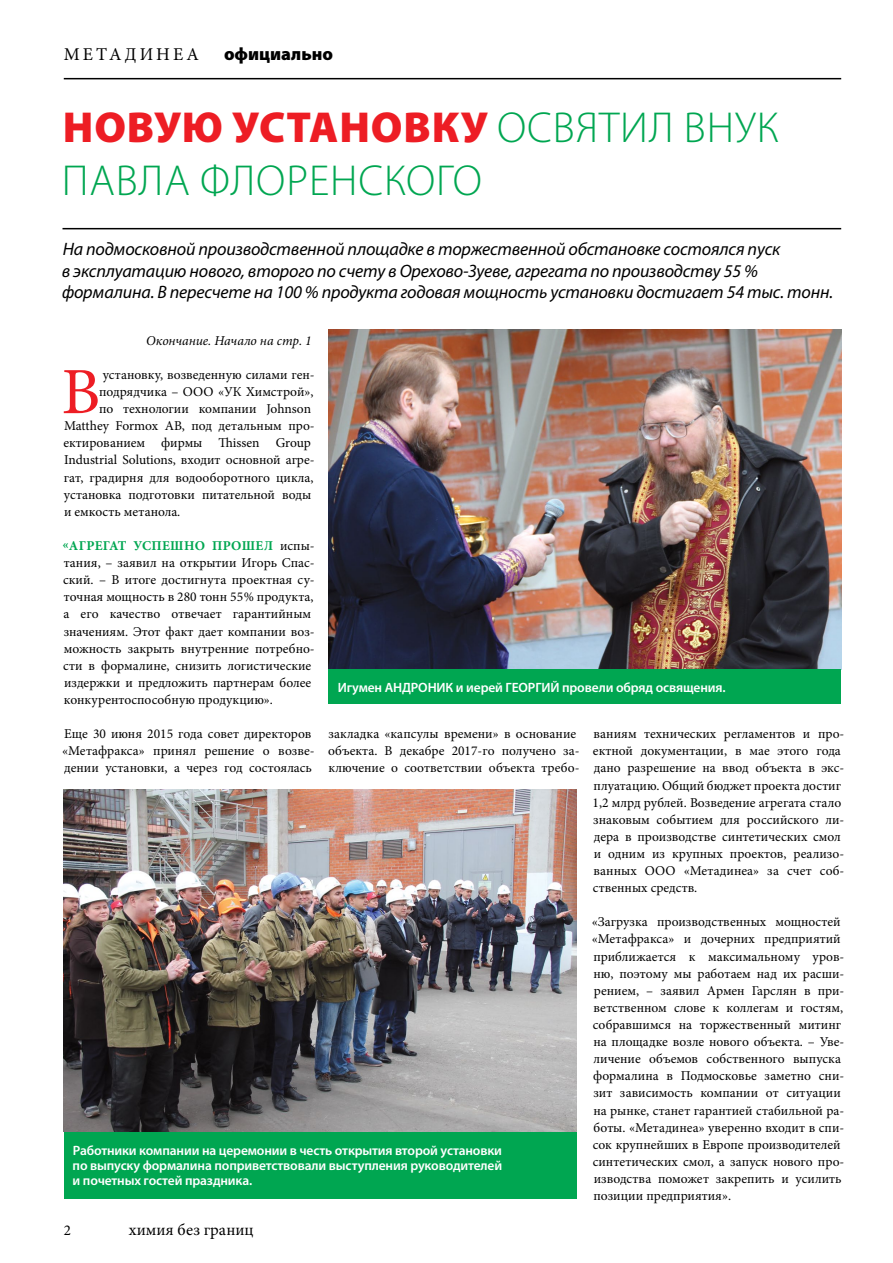
<style>
.page{position:relative;width:893px;height:1263px;background:#fff}
.page>*{position:absolute;margin:0;border:0;box-sizing:border-box;transform-origin:0 0}
.t1{font:66.15px "Minion Pro";color:#ed1d24}
.t2{font:300 43.5px/52.2px "Myriad Pro";letter-spacing:.02em;color:#00a651}
.t3{font:italic 18px/21.6px "Myriad Pro";letter-spacing:-.01em;color:#000}
.t4{font:900 18px "Myriad Pro";color:#000}
.t5{font:18px "Minion Pro";letter-spacing:.17em;color:#000}
.t6{font:16.5px "Minion Pro";color:#000}
.t7{font:15px "Minion Pro";color:#000}
.t8{font:13.5px/17.1px "Minion Pro";color:#000}
.t9{font:600 13.5px/15px "Myriad Pro";letter-spacing:-.01em;color:#fff;text-align:justify}
.t10{font:italic 13.5px "Minion Pro";letter-spacing:-.01em;color:#000}
.s1{font-weight:900;color:#ed1d24}
.s2{font-weight:700;color:#00a651}
</style>
<div class="page">
<hr style="left:64px;top:78px;width:777px;height:1px;background:#000">
<hr style="left:62px;top:228px;width:779px;height:1px;background:#000">
<img style="left:329px;top:329px;width:513px;height:341px">
<div style="left:329px;top:670px;width:512px;height:34px;background:#00a651"></div>
<div style="left:64px;top:1131px;width:512px;height:68px;background:#00a651"></div>
<img style="left:63px;top:789px;width:513px;height:342px">
<h3 class="t5" style="left:64px;top:42px;width:137px">МЕТАДИНЕА</h3>
<h3 class="t4" style="left:224px;top:42px;width:111px">официально</h3>
<h2 class="t2" style="left:62px;top:101px;width:718px"><span class="s1">НОВУЮ УСТАНОВКУ</span> ОСВЯТИЛ ВНУК<br>Павла ФЛОРЕНСКОГО</h2>
<p class="t3" style="left:62px;top:238px;width:773px">На подмосковной производственной площадке в торжественной обстановке состоялся пуск<br>в эксплуатацию нового, второго по счету в Орехово-Зуеве, агрегата по производству 55 % формалина. В пересчете на 100 % продукта годовая мощность установки достигает 54 тыс. тонн.</p>
<p class="t10" style="left:146px;top:331px;width:167px">Окончание. Начало на стр. 1</p>
<h1 class="t1" style="left:61px;top:348px;width:40px">В</h1>
<p class="t8" style="left:103px;top:366px;width:214px">установку, возведенную силами ген‑</p>
<p class="t8" style="left:99px;top:383px;width:216px">подрядчика – ООО «УК Химстрой»,</p>
<p class="t8" style="left:99px;top:400px;width:213px">по технологии компании Johnson</p>
<p class="t8" style="left:64px;top:417px;width:252px">Matthey Formox AB, под детальным про‑</p>
<p class="t8" style="left:63px;top:435px;width:249px">ектированием фирмы Thissen Group</p>
<p class="t8" style="left:64px;top:452px;width:252px">Industrial Solutions, входит основной агре‑</p>
<p class="t8" style="left:64px;top:469px;width:251px">гат, градирня для водооборотного цикла,</p>
<p class="t8" style="left:64px;top:486px;width:249px">установка подготовки питательной воды</p>
<p class="t8" style="left:64px;top:503px;width:118px">и емкость метанола.</p>
<p class="t8" style="left:62px;top:537px;width:254px"><span class="s2">«Агрегат успешно прошел</span> испы‑ тания, – заявил на открытии Игорь Спас‑ ский. – В итоге достигнута проектная су‑ точная мощность в 280 тонн 55% продукта, а его качество отвечает гарантийным значениям. Этот факт дает компании воз‑ можность закрыть внутренние потребно‑ сти в формалине, снизить логистические издержки и предложить партнерам более конкурентоспособную продукцию».</p>
<p class="t8" style="left:62px;top:725px;width:254px">Еще 30 июня 2015 года совет директоров «Метафракса» принял решение о возве‑ дении установки, а через год состоялась</p>
<p class="t8" style="left:328px;top:725px;width:253px">закладка «капсулы времени» в основание объекта. В декабре 2017‑го получено за‑ ключение о соответствии объекта требо‑</p>
<p class="t8" style="left:593px;top:725px;width:253px">ваниям технических регламентов и про‑ ектной документации, в мае этого года дано разрешение на ввод объекта в экс‑ плуатацию. Общий бюджет проекта достиг 1,2 млрд рублей. Возведение агрегата стало знаковым событием для российского ли‑ дера в производстве синтетических смол и одним из крупных проектов, реализо‑ ванных ООО «Метадинеа» за счет соб‑ ственных средств.</p>
<p class="t8" style="left:592px;top:913px;width:254px">«Загрузка производственных мощностей «Метафракса» и дочерних предприятий приближается к максимальному уров‑ ню, поэтому мы работаем над их расши‑ рением, – заявил Армен Гарслян в при‑ ветственном слове к коллегам и гостям, собравшимся на торжественный митинг на площадке возле нового объекта. – Уве‑ личение объемов собственного выпуска формалина в Подмосковье заметно сни‑ зит зависимость компании от ситуации на рынке, станет гарантией стабильной ра‑ боты. «Метадинеа» уверенно входит в спи‑ сок крупнейших в Европе производителей синтетических смол, а запуск нового про‑ изводства поможет закрепить и усилить позиции предприятия».</p>
<p class="t9" style="left:338px;top:679px;width:390px">Игумен АНДРОНИК и иерей ГЕОРГИЙ провели обряд освящения.</p>
<p class="t9" style="left:73px;top:1143px;width:431px">Работники компании на церемонии в честь открытия второй установки по выпуску формалина поприветствовали выступления руководителей и почетных гостей праздника.</p>
<p class="t7" style="left:64px;top:1220px;width:9px">2</p>
<p class="t6" style="left:129px;top:1219px;width:126px">химия без границ</p>
</div>
